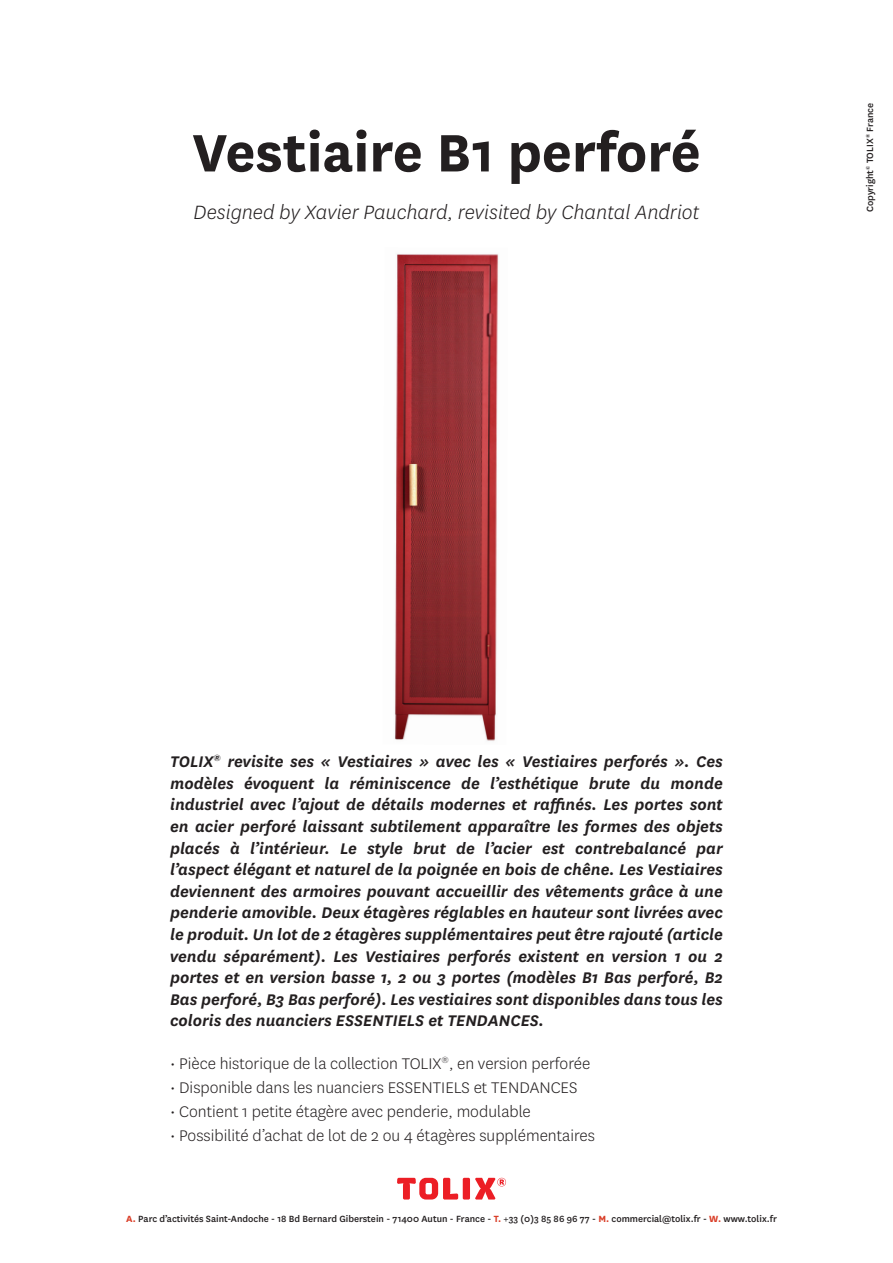
<style>
.page{position:relative;width:893px;height:1263px;background:#fff}
.page>*{position:absolute;margin:0;border:0;box-sizing:border-box;transform-origin:0 0}
.t1{font:700 61.5px "National";color:#231f20}
.t2{font:italic 300 22.5px "National";color:#231f20}
.t3{font:italic 600 18px/21.6px "National";color:#231f20;text-align:justify}
.t4{font:300 18px "National";color:#231f20}
.t5{font:500 10.5px "National";color:#231f20}
.s1{font-weight:700;color:#d93d27}
</style>
<div class="page">
<img style="left:394px;top:254px;width:105px;height:487px">
<svg style="left:397px;top:1178px;width:109px;height:21px"></svg>
<h1 class="t1" style="left:192px;top:109px;width:510px">Vestiaire B1 perforé</h1>
<p class="t2" style="left:194px;top:199px;width:507px">Designed by Xavier Pauchard, revisited by Chantal Andriot</p>
<p class="t5" style="left:863px;top:212px;width:111px;rotate:-90deg">Copyright<sup>©</sup> TOLIX<sup>®</sup> France</p>
<p class="t3" style="left:170px;top:750px;width:554px">TOLIX<sup>®</sup> revisite ses « Vestiaires » avec les « Vestiaires perforés ». Ces modèles évoquent la réminiscence de l’esthétique brute du monde industriel avec l’ajout de détails modernes et raffinés. Les portes sont en acier perforé laissant subtilement apparaître les formes des objets placés à l’intérieur. Le style brut de l’acier est contrebalancé par l’aspect élégant et naturel de la poignée en bois de chêne. Les Vestiaires deviennent des armoires pouvant accueillir des vêtements grâce à une penderie amovible. Deux étagères réglables en hauteur sont livrées avec le produit. Un lot de 2 étagères supplémentaires peut être rajouté (article vendu séparément). Les Vestiaires perforés existent en version 1 ou 2 portes et en version basse 1, 2 ou 3 portes (modèles B1 Bas perforé, B2<br>Bas perforé, B3 Bas perforé). Les vestiaires sont disponibles dans tous les coloris des nuanciers ESSENTIELS et TENDANCES.</p>
<p class="t4" style="left:170px;top:1052px;width:422px">• Pièce historique de la collection TOLIX<sup>®</sup>, en version perforée</p>
<p class="t4" style="left:170px;top:1076px;width:409px">• Disponible dans les nuanciers ESSENTIELS et TENDANCES</p>
<p class="t4" style="left:170px;top:1100px;width:362px">• Contient 1 petite étagère avec penderie, modulable</p>
<p class="t4" style="left:170px;top:1124px;width:426px">• Possibilité d’achat de lot de 2 ou 4 étagères supplémentaires</p>
<p class="t5" style="left:126px;top:1211px;width:652px"><span class="s1">A.</span> Parc d’activités Saint-Andoche - 18 Bd Bernard Giberstein - 71400 Autun - France - <span class="s1">T.</span> +33 (0)3 85 86 96 77 - <span class="s1">M.</span> commercial@tolix.fr - <span class="s1">W.</span> www.tolix.fr</p>
</div>
